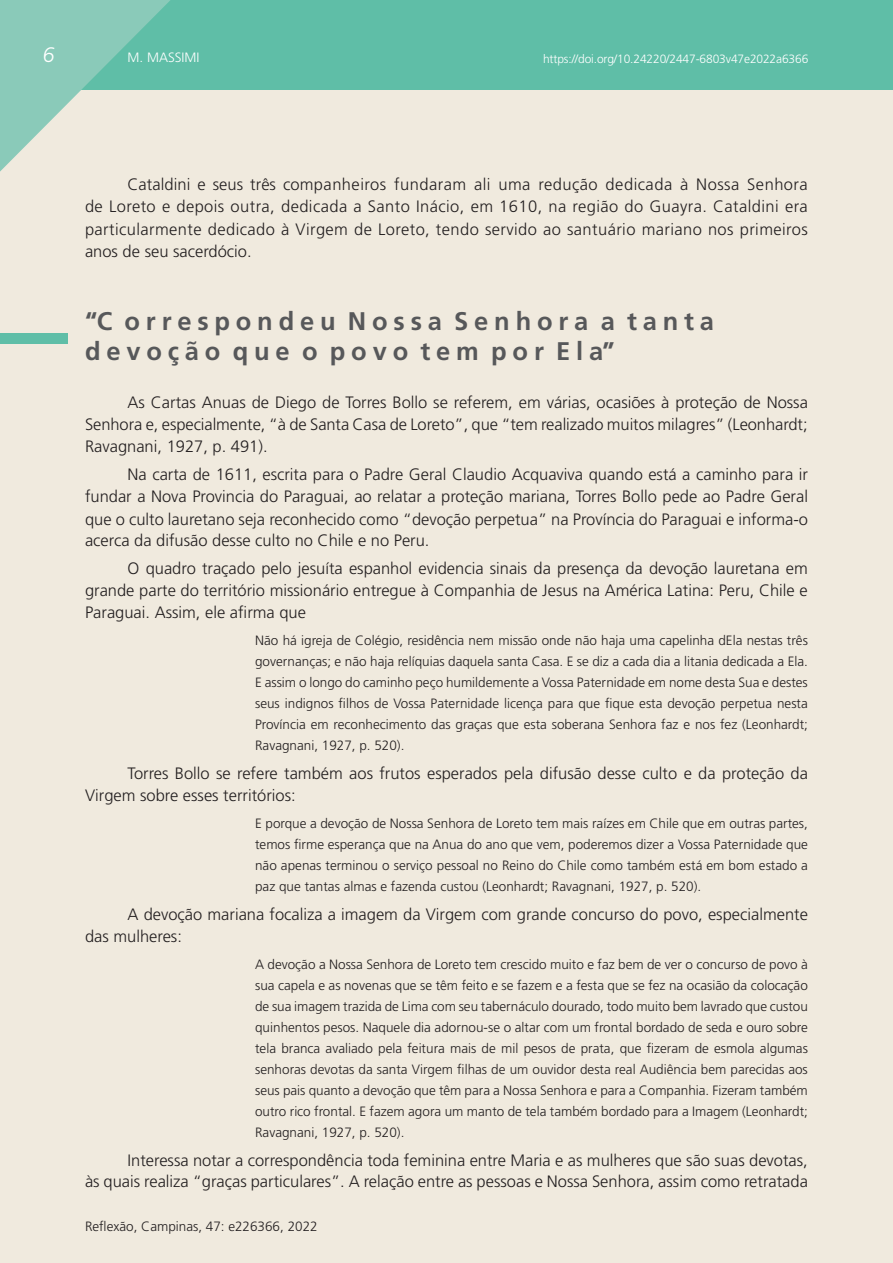
<style>
.page{position:relative;width:893px;height:1263px;background:#fff}
.page>*{position:absolute;margin:0;border:0;box-sizing:border-box;transform-origin:0 0}
.T3{font:700 25.5px "Frutiger";color:#57585a}
.t1{font:italic 300 21px "Frutiger";color:#fff}
.P1{font:300 16.5px/22.5px "Frutiger";color:#231f20;text-align:justify}
.P1a{font:300 13.5px/21px "Frutiger";color:#231f20;text-align:justify}
.t2{font:300 13.5px "Frutiger";color:#fff}
.t3{font:300 12px "Frutiger";letter-spacing:-.01em;color:#fff}
</style>
<div class="page">
<div style="left:0;top:89px;width:893px;height:1174px;background:#f0eade"></div>
<div style="left:0;top:0;width:893px;height:89px;background:#5fbea7"></div>
<svg style="left:0;top:0;width:174px;height:173px;background:#a9d4c4"></svg>
<div style="left:0;top:333px;width:68px;height:11px;background:#5fbea7"></div>
<h2 class="t1" style="left:43px;top:43px;width:13px">6</h2>
<p class="t2" style="left:128px;top:50px;width:74px">M. MASSIMI</p>
<p class="t3" style="left:543px;top:52px;width:267px">https://doi.org/10.24220/2447-6803v47e2022a6366</p>
<p class="P1" style="left:85px;top:173px;width:724px;text-indent:43px">Cataldini e seus três companheiros fundaram ali uma redução dedicada à Nossa Senhora de Loreto e depois outra, dedicada a Santo Inácio, em 1610, na região do Guayra. Cataldini era particularmente dedicado à Virgem de Loreto, tendo servido ao santuário mariano nos primeiros anos de seu sacerdócio.</p>
<p class="T3" style="left:85px;top:306px;width:631px">“C o r r e s p o n d e u N o s s a S e n h o r a a t a n t a</p>
<p class="T3" style="left:85px;top:336px;width:531px">d e v o ç ã o q u e o p o v o t e m p o r E l a”</p>
<p class="P1" style="left:85px;top:392px;width:724px;line-height:21.8px;text-indent:43px">As Cartas Anuas de Diego de Torres Bollo se referem, em várias, ocasiões à proteção de Nossa Senhora e, especialmente, “à de Santa Casa de Loreto”, que “tem realizado muitos milagres” (Leonhardt; Ravagnani, 1927, p. 491).</p>
<p class="P1" style="left:85px;top:463px;width:724px;text-indent:43px">Na carta de 1611, escrita para o Padre Geral Claudio Acquaviva quando está a caminho para ir fundar a Nova Provincia do Paraguai, ao relatar a proteção mariana, Torres Bollo pede ao Padre Geral que o culto lauretano seja reconhecido como “devoção perpetua” na Província do Paraguai e informa-o acerca da difusão desse culto no Chile e no Peru.</p>
<p class="P1" style="left:85px;top:557px;width:724px;text-indent:43px">O quadro traçado pelo jesuíta espanhol evidencia sinais da presença da devoção lauretana em grande parte do território missionário entregue à Companhia de Jesus na América Latina: Peru, Chile e Paraguai. Assim, ele afirma que</p>
<p class="P1a" style="left:255px;top:630px;width:554px">Não há igreja de Colégio, residência nem missão onde não haja uma capelinha dEla nestas três governanças; e não haja relíquias daquela santa Casa. E se diz a cada dia a litania dedicada a Ela.<br>E assim o longo do caminho peço humildemente a Vossa Paternidade em nome desta Sua e destes seus indignos filhos de Vossa Paternidade licença para que fique esta devoção perpetua nesta Província em reconhecimento das graças que esta soberana Senhora faz e nos fez (Leonhardt; Ravagnani, 1927, p. 520).</p>
<p class="P1" style="left:85px;top:762px;width:724px;text-indent:43px">Torres Bollo se refere também aos frutos esperados pela difusão desse culto e da proteção da<br>Virgem sobre esses territórios:</p>
<p class="P1a" style="left:255px;top:813px;width:554px">E porque a devoção de Nossa Senhora de Loreto tem mais raízes em Chile que em outras partes, temos firme esperança que na Anua do ano que vem, poderemos dizer a Vossa Paternidade que não apenas terminou o serviço pessoal no Reino do Chile como também está em bom estado a paz que tantas almas e fazenda custou (Leonhardt; Ravagnani, 1927, p. 520).</p>
<p class="P1" style="left:85px;top:903px;width:724px;text-indent:43px">A devoção mariana focaliza a imagem da Virgem com grande concurso do povo, especialmente das mulheres:</p>
<p class="P1a" style="left:255px;top:954px;width:554px">A devoção a Nossa Senhora de Loreto tem crescido muito e faz bem de ver o concurso de povo à sua capela e as novenas que se têm feito e se fazem e a festa que se fez na ocasião da colocação de sua imagem trazida de Lima com seu tabernáculo dourado, todo muito bem lavrado que custou quinhentos pesos. Naquele dia adornou-se o altar com um frontal bordado de seda e ouro sobre tela branca avaliado pela feitura mais de mil pesos de prata, que fizeram de esmola algumas senhoras devotas da santa Virgem filhas de um ouvidor desta real Audiência bem parecidas aos seus pais quanto a devoção que têm para a Nossa Senhora e para a Companhia. Fizeram também outro rico frontal. E fazem agora um manto de tela também bordado para a Imagem (Leonhardt; Ravagnani, 1927, p. 520).</p>
<p class="P1" style="left:85px;top:1149px;width:724px;line-height:21.8px;text-align:right">Interessa notar a correspondência toda feminina entre Maria e as mulheres que são suas devotas,<br>às quais realiza “graças particulares”. A relação entre as pessoas e Nossa Senhora, assim como retratada</p>
<p class="P1a" style="left:85px;top:1215px;width:234px">Reflexão, Campinas, 47: e226366, 2022</p>
</div>
